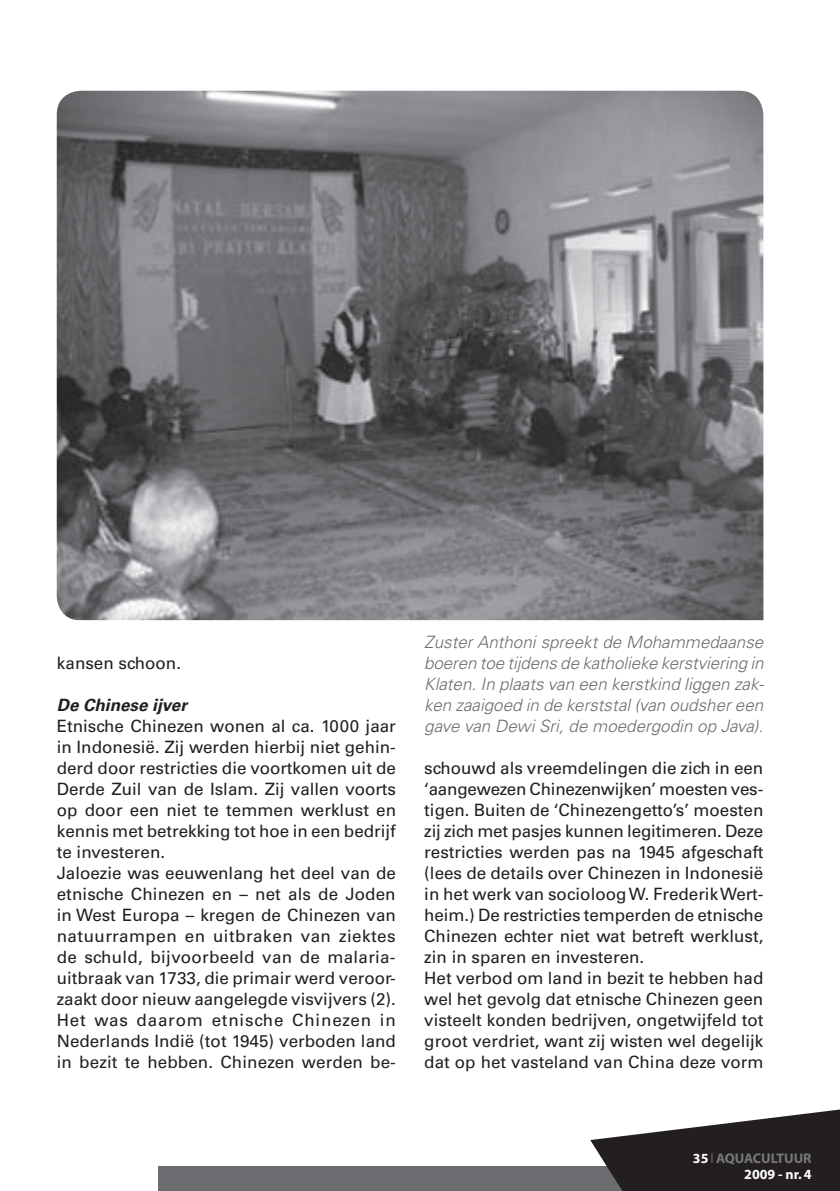
<style>
.page{position:relative;width:840px;height:1191px;background:#fff}
.page>*{position:absolute;margin:0;border:0;box-sizing:border-box;transform-origin:0 0}
.t1{font:17px/21px "Univers";color:#231f20}
.t2{font:italic 300 17px/21px "Univers";color:#6c6d70;text-align:justify}
.t3{font:italic 700 17px "Univers";color:#231f20}
.t4{font:700 14px/16px "Myriad";color:#fff;text-align:right}
.s1{color:#76787b}
</style>
<div class="page">
<div style="left:159px;top:1166px;width:680px;height:25px;background:#6c6d70"></div>
<svg style="left:590px;top:1109px;width:249px;height:82px"></svg>
<div style="left:686px;top:1146px;width:139px;height:45px;background:#231f20"></div>
<img style="left:57px;top:91px;width:706px;height:529px">
<p class="t1" style="left:57px;top:652px;width:126px">kansen schoon.</p>
<p class="t3" style="left:57px;top:695px;width:132px">De Chinese ijver</p>
<p class="t1" style="left:57px;top:715px;width:340px">Etnische Chinezen wonen al ca. 1000 jaar in Indonesië. Zij werden hierbij niet gehin&shy;derd door restricties die voortkomen uit de Derde Zuil van de Islam. Zij vallen voorts op door een niet te temmen werklust en kennis met betrekking tot hoe in een bedrijf te investeren.<br>Jaloezie was eeuwenlang het deel van de etnische Chinezen en – net als de Joden in West Europa – kregen de Chinezen van natuurrampen en uitbraken van ziektes de schuld, bijvoorbeeld van de malaria&shy;uitbraak van 1733, die primair werd veroor&shy;zaakt door nieuw aangelegde visvijvers (2).<br>Het was daarom etnische Chinezen in Nederlands Indië (tot 1945) verboden land in bezit te hebben. Chinezen werden be-</p>
<p class="t2" style="left:424px;top:631px;width:341px">Zuster Anthoni spreekt de Mohammedaanse boeren toe tijdens de katholieke kerstviering in Klaten. In plaats van een kerstkind liggen zak&shy;ken zaaigoed in de kerststal (van oudsher een gave van Dewi Sri, de moedergodin op Java).</p>
<p class="t1" style="left:424px;top:757px;width:340px">schouwd als vreemdelingen die zich in een ‘aangewezen Chinezenwijken’ moesten ves&shy;tigen. Buiten de ‘Chinezengetto’s’ moesten zij zich met pasjes kunnen legitimeren. Deze restricties werden pas na 1945 afgeschaft (lees de details over Chinezen in Indonesië in het werk van socioloog W. Frederik Wert&shy;heim.) De restricties temperden de etnische Chinezen echter niet wat betreft werklust, zin in sparen en investeren.<br>Het verbod om land in bezit te hebben had wel het gevolg dat etnische Chinezen geen visteelt konden bedrijven, ongetwijfeld tot groot verdriet, want zij wisten wel degelijk dat op het vasteland van China deze vorm</p>
<p class="t4" style="left:692px;top:1151px;width:120px">35 <span class="s1">❘ AQUACULTUUR<br></span>2009 - NR. 4</p>
</div>
